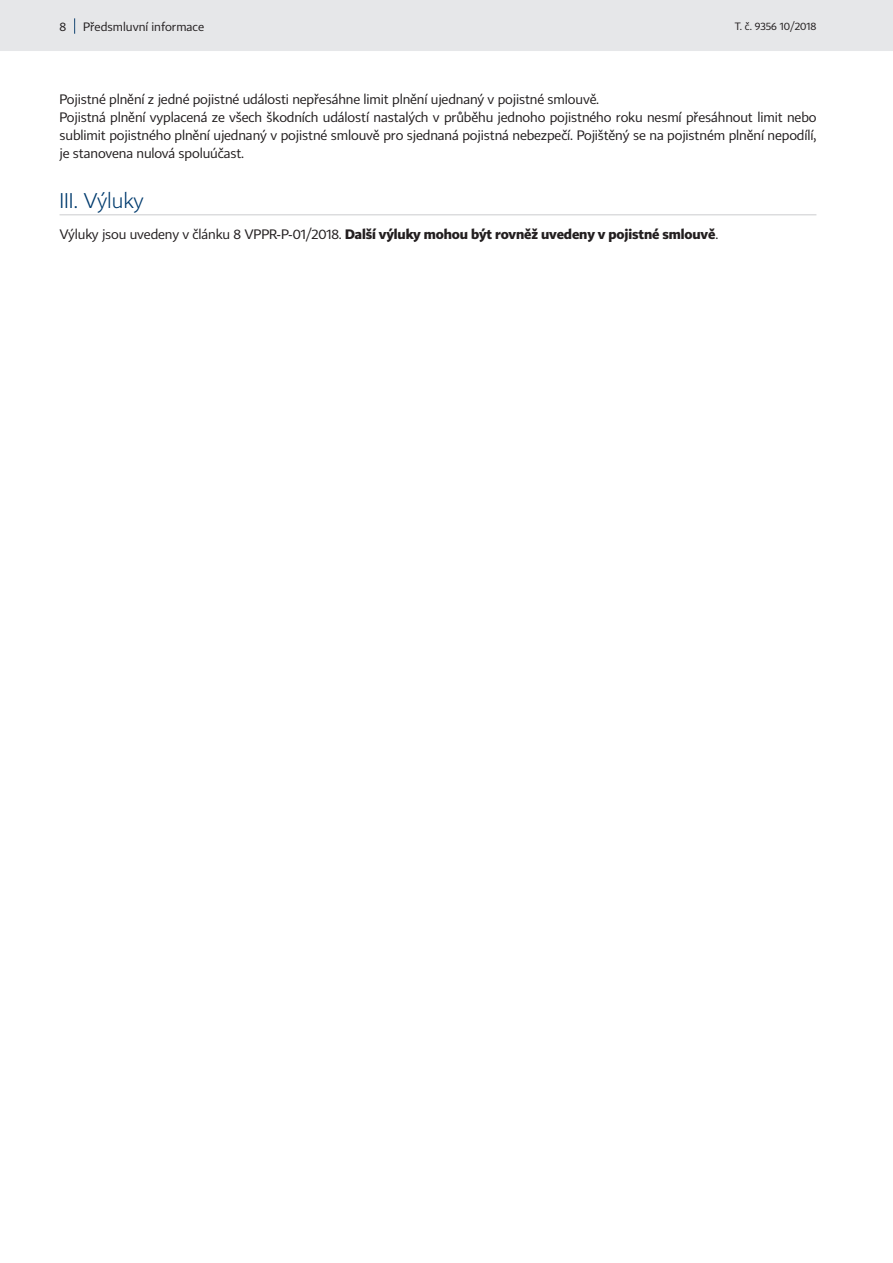
<style>
.page{position:relative;width:893px;height:1263px;background:#fff}
.page>*{position:absolute;margin:0;border:0;box-sizing:border-box;transform-origin:0 0}
.t1{font:21px "CP Light";color:#003b6e}
.t2{font:13.5px/18px "CP";letter-spacing:-.01em;color:#231f20}
.t3{font:700 13.5px "CP";letter-spacing:-.01em;color:#231f20}
.t4{font:12px "CP";color:#231f20}
.t5{font:10.5px "CP";color:#231f20}
.s1{font-size:15px;color:#003b6e}
.s2{font-weight:400}
</style>
<div class="page">
<div style="left:0;top:0;width:893px;height:51px;background:#e6e7e9"></div>
<div style="left:60px;top:23px;width:9px;height:8px;background:#e6e7e9"></div>
<svg style="left:74px;top:19px;width:1px;height:15px"></svg>
<div style="left:80px;top:22px;width:124px;height:9px;background:#e6e7e9"></div>
<div style="left:735px;top:21px;width:81px;height:11px;background:#e6e7e9"></div>
<hr style="left:60px;top:214px;width:756px;height:1px;background:#d1d2d4">
<p class="t4" style="left:60px;top:20px;width:146px">8 <span class="s1">|</span> Předsmluvní informace</p>
<p class="t5" style="left:735px;top:20px;width:83px">T. č. 9356 10/2018</p>
<p class="t2" style="left:60px;top:90px;width:758px">Pojistné plnění z jedné pojistné události nepřesáhne limit plnění ujednaný v pojistné smlouvě.<br>Pojistná plnění vyplacená ze všech škodních událostí nastalých v průběhu jednoho pojistného roku nesmí přesáhnout limit nebo sublimit pojistného plnění ujednaný v pojistné smlouvě pro sjednaná pojistná nebezpečí. Pojištěný se na pojistném plnění nepodílí, je stanovena nulová spoluúčast.</p>
<h1 class="t1" style="left:60px;top:188px;width:86px">III. Výluky</h1>
<p class="t3" style="left:60px;top:226px;width:660px"><span class="s2">Výluky jsou uvedeny v článku 8 VPPR-P-01/2018.</span> Další výluky mohou být rovněž uvedeny v pojistné smlouvě<span class="s2">.</span></p>
</div>
